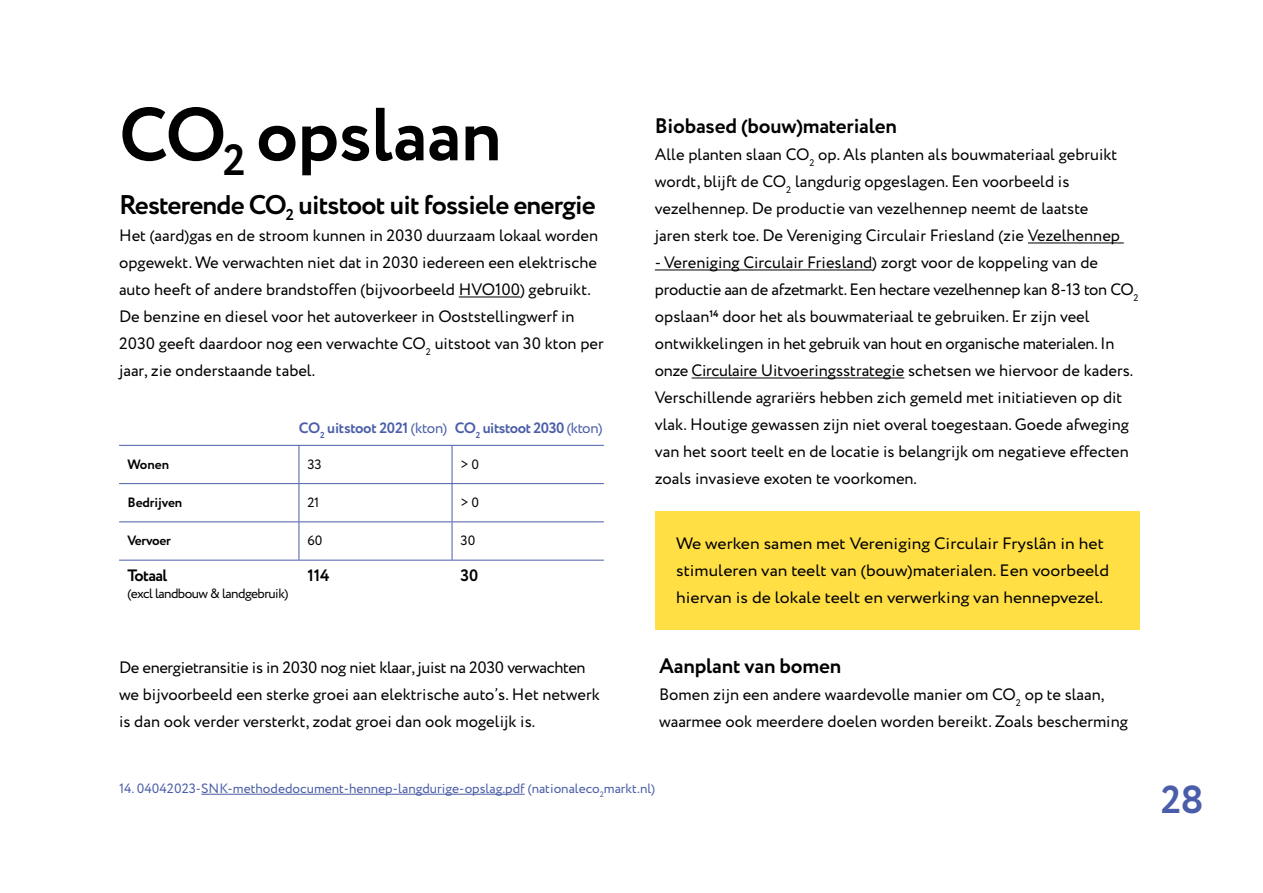
<style>
.page{position:relative;width:1263px;height:893px;background:#fff}
.page>*{position:absolute;margin:0;border:0;box-sizing:border-box;transform-origin:0 0}
.t1{font:700 75px "Circe";letter-spacing:-.01em;color:#000}
.t2{font:700 39px "Circe";color:#4a5da8}
.t3{font:700 27px "Circe";letter-spacing:-.03em;color:#000}
.t4{font:700 21px "Circe";letter-spacing:-.01em;color:#000}
.t5{font:16.5px/27px "Circe";color:#000}
.t6{font:16.5px/27px "Circe";color:#000;scale:1.07 1}
.t7{font:700 16.5px "Circe";letter-spacing:-.04em;color:#000}
.t8{font:700 15px "Circe";letter-spacing:-.03em;color:#4a5da8}
.t9{font:13.5px "Circe";color:#4a5da8}
.t10{font:13.5px "Circe";letter-spacing:-.04em;color:#000}
.t11{font:700 13.5px "Circe";letter-spacing:-.01em;color:#000}
.s1{font-weight:400}
</style>
<div class="page">
<hr style="left:201px;top:794px;width:324px;height:1px;background:#4a5da8">
<hr style="left:459px;top:297px;width:61px;height:1px;background:#000">
<hr style="left:119px;top:483px;width:180px;height:1px;background:#4a5da8">
<hr style="left:299px;top:483px;width:153px;height:1px;background:#4a5da8">
<hr style="left:452px;top:483px;width:152px;height:1px;background:#4a5da8">
<hr style="left:119px;top:521px;width:180px;height:1px;background:#4a5da8">
<hr style="left:299px;top:521px;width:153px;height:1px;background:#4a5da8">
<hr style="left:452px;top:521px;width:152px;height:1px;background:#4a5da8">
<hr style="left:119px;top:560px;width:180px;height:1px;background:#4a5da8">
<hr style="left:299px;top:560px;width:153px;height:1px;background:#4a5da8">
<hr style="left:452px;top:560px;width:152px;height:1px;background:#4a5da8">
<hr style="left:299px;top:446px;width:1px;height:37px;background:#4a5da8">
<hr style="left:452px;top:446px;width:1px;height:37px;background:#4a5da8">
<hr style="left:299px;top:484px;width:1px;height:37px;background:#4a5da8">
<hr style="left:452px;top:484px;width:1px;height:37px;background:#4a5da8">
<hr style="left:299px;top:522px;width:1px;height:38px;background:#4a5da8">
<hr style="left:452px;top:522px;width:1px;height:38px;background:#4a5da8">
<hr style="left:119px;top:445px;width:180px;height:1px;background:#4a5da8">
<hr style="left:299px;top:445px;width:153px;height:1px;background:#4a5da8">
<hr style="left:452px;top:445px;width:152px;height:1px;background:#4a5da8">
<hr style="left:1028px;top:243px;width:96px;height:1px;background:#000">
<hr style="left:655px;top:270px;width:217px;height:1px;background:#000">
<hr style="left:691px;top:378px;width:213px;height:1px;background:#000">
<div style="left:655px;top:512px;width:485px;height:118px;background:#ffdf43"></div>
<h1 class="t1" style="left:119px;top:84px;width:384px">CO<sub>2</sub> opslaan</h1>
<h3 class="t3" style="left:119px;top:187px;width:478px">Resterende CO<sub>2</sub> uitstoot uit fossiele energie</h3>
<p class="t5" style="left:119px;top:223px;width:486px">Het (aard)gas en de stroom kunnen in 2030 duurzaam lokaal worden opgewekt. We verwachten niet dat in 2030 iedereen een elektrische auto heeft of andere brandstoffen (bijvoorbeeld HVO100) gebruikt.<br>De benzine en diesel voor het autoverkeer in Ooststellingwerf in 2030 geeft daardoor nog een verwachte CO<sub>2</sub> uitstoot van 30 kton per jaar, zie onderstaande tabel.</p>
<p class="t8" style="left:299px;top:417px;width:305px">CO<sub>2</sub> uitstoot 2021 <span class="s1">(kton)</span> CO<sub>2</sub> uitstoot 2030 <span class="s1">(kton)</span></p>
<p class="t11" style="left:128px;top:455px;width:43px">Wonen</p>
<p class="t10" style="left:307px;top:455px;width:16px">33</p>
<p class="t10" style="left:460px;top:455px;width:20px">&gt; 0</p>
<p class="t11" style="left:128px;top:493px;width:56px">Bedrijven</p>
<p class="t10" style="left:307px;top:493px;width:13px">21</p>
<p class="t10" style="left:461px;top:493px;width:20px">&gt; 0</p>
<p class="t11" style="left:128px;top:531px;width:45px">Vervoer</p>
<p class="t10" style="left:307px;top:531px;width:17px">60</p>
<p class="t10" style="left:461px;top:531px;width:16px">30</p>
<p class="t7" style="left:128px;top:565px;width:41px">Totaal</p>
<p class="t10" style="left:128px;top:584px;width:162px">(excl landbouw &amp; landgebruik)</p>
<p class="t7" style="left:307px;top:565px;width:24px">114</p>
<p class="t7" style="left:460px;top:565px;width:19px">30</p>
<p class="t5" style="left:119px;top:655px;width:482px">De energietransitie is in 2030 nog niet klaar, juist na 2030 verwachten we bijvoorbeeld een sterke groei aan elektrische auto’s. Het netwerk is dan ook verder versterkt, zodat groei dan ook mogelijk is.</p>
<p class="t4" style="left:655px;top:112px;width:244px">Biobased (bouw)materialen</p>
<p class="t5" style="left:655px;top:142px;width:467px">Alle planten slaan CO<sub>2</sub> op. Als planten als bouwmateriaal gebruikt wordt, blijft de CO<sub>2</sub> langdurig opgeslagen. Een voorbeeld is vezelhennep. De productie van vezelhennep neemt de laatste jaren sterk toe. De Vereniging Circulair Friesland (zie Vezelhennep</p>
<p class="t5" style="left:655px;top:250px;width:485px">- Vereniging Circulair Friesland) zorgt voor de koppeling van de productie aan de afzetmarkt. Een hectare vezelhennep kan 8-13 ton CO<sub>2 </sub>opslaan<sup>14</sup> door het als bouwmateriaal te gebruiken. Er zijn veel ontwikkelingen in het gebruik van hout en organische materialen. In onze Circulaire Uitvoeringsstrategie schetsen we hiervoor de kaders.<br>Verschillende agrariërs hebben zich gemeld met initiatieven op dit vlak. Houtige gewassen zijn niet overal toegestaan. Goede afweging van het soort teelt en de locatie is belangrijk om negatieve effecten zoals invasieve exoten te voorkomen.</p>
<p class="t6" style="left:676px;top:531px;width:406px">We werken samen met Vereniging Circulair Fryslân in het stimuleren van teelt van (bouw)materialen. Een voorbeeld hiervan is de lokale teelt en verwerking van hennepvezel.</p>
<p class="t4" style="left:659px;top:652px;width:183px">Aanplant van bomen</p>
<p class="t5" style="left:659px;top:682px;width:470px">Bomen zijn een andere waardevolle manier om CO<sub>2</sub> op te slaan, waarmee ook meerdere doelen worden bereikt. Zoals bescherming</p>
<p class="t9" style="left:119px;top:779px;width:538px">14. 04042023-SNK-methodedocument-hennep-langdurige-opslag.pdf (nationaleco<sub>2</sub>markt.nl)</p>
<h2 class="t2" style="left:1161px;top:773px;width:45px">28</h2>
</div>
